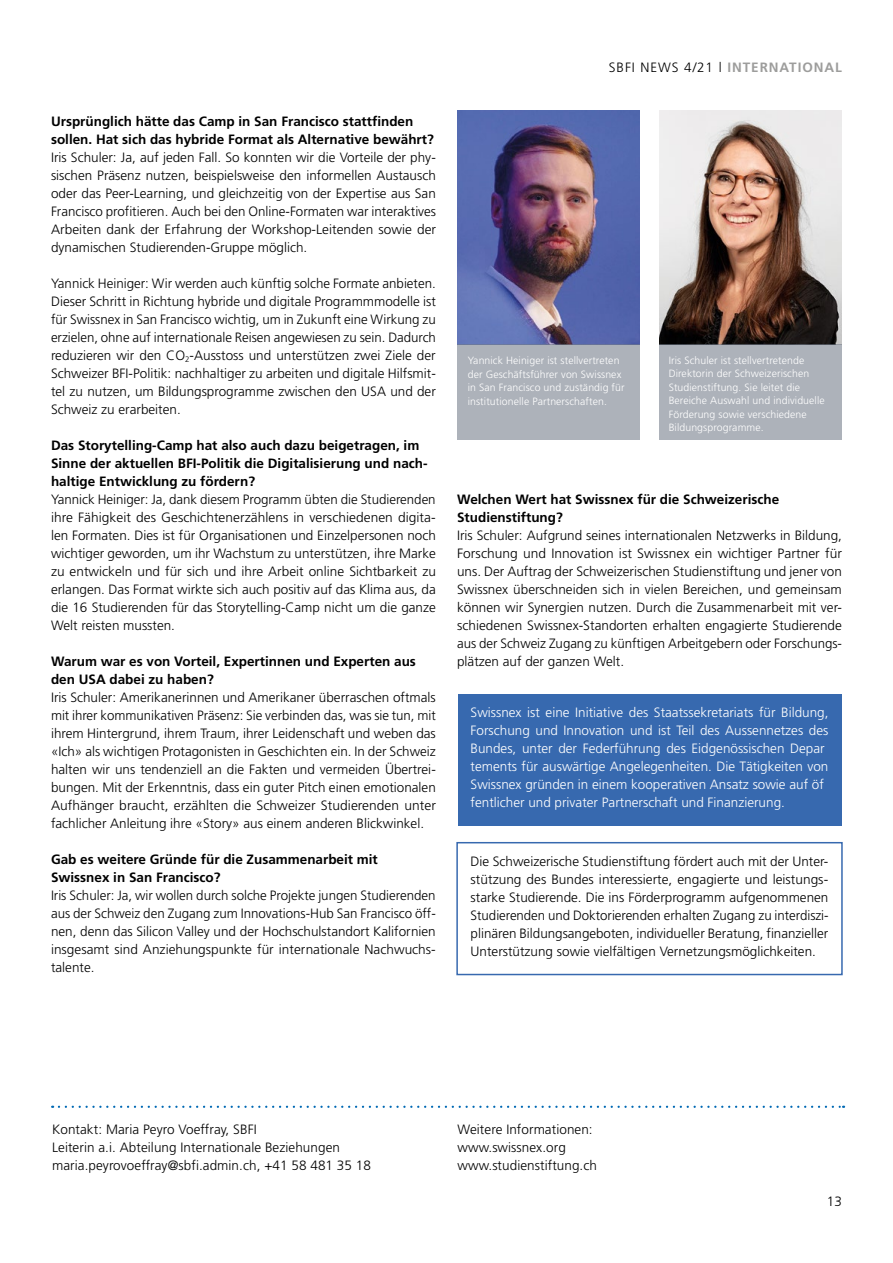
<style>
.page{position:relative;width:893px;height:1263px;background:#fff}
.page>*{position:absolute;margin:0;border:0;box-sizing:border-box;transform-origin:0 0}
.t1{font:300 13.5px/18px "Frutiger LT Std";color:#000;text-align:justify}
.t2{font:700 13.5px/18px "Frutiger LT Std";color:#000}
.t3{font:300 13.5px/18px "Frutiger LT Std";color:#fff}
.t4{font:300 13.5px "Frutiger LT Std";letter-spacing:.07em;color:#000}
.t5{font:300 10.5px/13.5px "Frutiger LT Std";letter-spacing:.01em;color:#fff}
.s1{font-weight:700;color:#9d9d9c}
</style>
<div class="page">
<div style="left:458px;top:694px;width:383px;height:132px;background:#3769af"></div>
<img style="left:659px;top:111px;width:183px;height:233px">
<div style="left:659px;top:344px;width:182px;height:96px;background:#adb2ba"></div>
<img style="left:457px;top:111px;width:183px;height:233px">
<svg style="left:59px;top:1106px;width:785px;height:2px"></svg>
<div style="left:456px;top:842px;width:387px;height:133px;border:2px solid #3769af"></div>
<div style="left:457px;top:345px;width:182px;height:95px;background:#adb2ba"></div>
<p class="t2" style="left:51px;top:112px;width:384px">Ursprünglich hätte das Camp in San Francisco stattfinden sollen. Hat sich das hybride Format als Alternative bewährt?</p>
<p class="t1" style="left:51px;top:149px;width:387px">Iris Schuler: Ja, auf jeden Fall. So konnten wir die Vorteile der phy&shy;sischen Präsenz nutzen, beispielsweise den informellen Austausch oder das Peer-Learning, und gleichzeitig von der Expertise aus San Francisco profitieren. Auch bei den Online-Formaten war interaktives Arbeiten dank der Erfahrung der Workshop-Leitenden sowie der dynamischen Studierenden-Gruppe möglich.</p>
<p class="t1" style="left:51px;top:275px;width:386px">Yannick Heiniger: Wir werden auch künftig solche Formate anbieten.<br>Dieser Schritt in Richtung hybride und digitale Programmmodelle ist für Swissnex in San Francisco wichtig, um in Zukunft eine Wirkung zu erzielen, ohne auf internationale Reisen angewiesen zu sein. Dadurch reduzieren wir den CO<sub>2</sub>-Ausstoss und unterstützen zwei Ziele der Schweizer BFI-Politik: nachhaltiger zu arbeiten und digitale Hilfsmit&shy;tel zu nutzen, um Bildungsprogramme zwischen den USA und der Schweiz zu erarbeiten.</p>
<p class="t2" style="left:51px;top:436px;width:378px">Das Storytelling-Camp hat also auch dazu beigetragen, im<br>Sinne der aktuellen BFI-Politik die Digitalisierung und nach&shy;haltige Entwicklung zu fördern?</p>
<p class="t1" style="left:51px;top:491px;width:386px">Yannick Heiniger: Ja, dank diesem Programm übten die Studierenden ihre Fähigkeit des Geschichtenerzählens in verschiedenen digita&shy;len Formaten. Dies ist für Organisationen und Einzelpersonen noch wichtiger geworden, um ihr Wachstum zu unterstützen, ihre Marke zu entwickeln und für sich und ihre Arbeit online Sichtbarkeit zu erlangen. Das Format wirkte sich auch positiv auf das Klima aus, da die 16 Studierenden für das Storytelling-Camp nicht um die ganze Welt reisten mussten.</p>
<p class="t2" style="left:51px;top:652px;width:366px">Warum war es von Vorteil, Expertinnen und Experten aus den USA dabei zu haben?</p>
<p class="t1" style="left:51px;top:689px;width:386px">Iris Schuler: Amerikanerinnen und Amerikaner überraschen oftmals mit ihrer kommunikativen Präsenz: Sie verbinden das, was sie tun, mit ihrem Hintergrund, ihrem Traum, ihrer Leidenschaft und weben das «Ich» als wichtigen Protagonisten in Geschichten ein. In der Schweiz halten wir uns tendenziell an die Fakten und vermeiden Übertrei&shy;bungen. Mit der Erkenntnis, dass ein guter Pitch einen emotionalen Aufhänger braucht, erzählten die Schweizer Studierenden unter fachlicher Anleitung ihre «Story» aus einem anderen Blickwinkel.</p>
<p class="t2" style="left:51px;top:850px;width:328px">Gab es weitere Gründe für die Zusammenarbeit mit<br>Swissnex in San Francisco?</p>
<p class="t1" style="left:51px;top:887px;width:386px">Iris Schuler: Ja, wir wollen durch solche Projekte jungen Studierenden aus der Schweiz den Zugang zum Innovations-Hub San Francisco öff&shy;nen, denn das Silicon Valley und der Hochschulstandort Kalifornien insgesamt sind Anziehungspunkte für internationale Nachwuchs&shy;talente.</p>
<p class="t4" style="left:609px;top:60px;width:235px">SBFI NEWS 4/21 l <span class="s1">INTERNATIONAL</span></p>
<p class="t5" style="left:468px;top:354px;width:158px">Yannick Heiniger ist stellvertreten der Geschäftsführer von Swissnex in San Francisco und zuständig für institutionelle Partnerschaften.</p>
<p class="t5" style="left:669px;top:354px;width:158px">Iris Schuler ist stellvertretende<br>Direktorin der Schweizerischen<br>Studienstiftung. Sie leitet die<br>Bereiche Auswahl und individuelle<br>Förderung sowie verschiedene<br>Bildungsprogramme.</p>
<p class="t2" style="left:457px;top:490px;width:324px">Welchen Wert hat Swissnex für die Schweizerische<br>Studienstiftung?</p>
<p class="t1" style="left:457px;top:527px;width:386px">Iris Schuler: Aufgrund seines internationalen Netzwerks in Bildung, Forschung und Innovation ist Swissnex ein wichtiger Partner für uns. Der Auftrag der Schweizerischen Studienstiftung und jener von Swissnex überschneiden sich in vielen Bereichen, und gemeinsam können wir Synergien nutzen. Durch die Zusammenarbeit mit ver&shy;schiedenen Swissnex-Standorten erhalten engagierte Studierende aus der Schweiz Zugang zu künftigen Arbeitgebern oder Forschungs&shy;plätzen auf der ganzen Welt.</p>
<p class="t3" style="left:471px;top:703px;width:359px">Swissnex ist eine Initiative des Staatssekretariats für Bildung, Forschung und Innovation und ist Teil des Aussennetzes des Bundes, unter der Federführung des Eidgenössischen Depar tements für auswärtige Angelegenheiten. Die Tätigkeiten von Swissnex gründen in einem kooperativen Ansatz sowie auf öf fentlicher und privater Partnerschaft und Finanzierung.</p>
<p class="t1" style="left:471px;top:853px;width:359px">Die Schweizerische Studienstiftung fördert auch mit der Unter&shy;stützung des Bundes interessierte, engagierte und leistungs&shy;starke Studierende. Die ins Förderprogramm aufgenommenen Studierenden und Doktorierenden erhalten Zugang zu interdiszi&shy;plinären Bildungsangeboten, individueller Beratung, finanzieller Unterstützung sowie vielfältigen Vernetzungsmöglichkeiten.</p>
<p class="t1" style="left:52px;top:1121px;width:206px">Kontakt: Maria Peyro Voeffray, SBFI</p>
<p class="t1" style="left:457px;top:1121px;width:137px">Weitere Informationen:</p>
<p class="t1" style="left:52px;top:1139px;width:289px">Leiterin a.i. Abteilung Internationale Beziehungen</p>
<p class="t1" style="left:457px;top:1139px;width:110px">www.swissnex.org</p>
<p class="t1" style="left:52px;top:1157px;width:320px">maria.peyrovoeffray@sbfi.admin.ch, +41 58 481 35 18</p>
<p class="t1" style="left:457px;top:1157px;width:141px">www.studienstiftung.ch</p>
<p class="t1" style="left:827px;top:1193px;width:17px">13</p>
</div>
